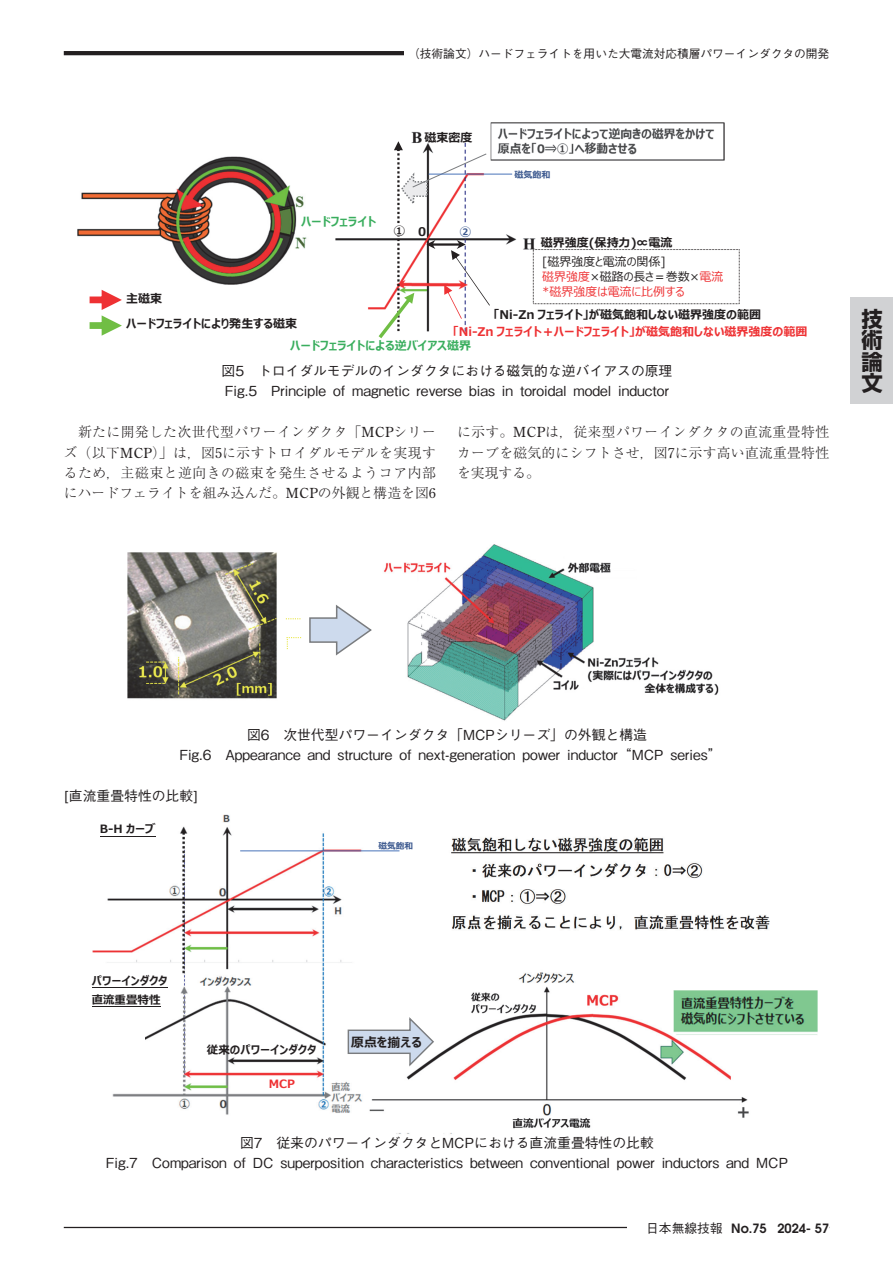
<style>
.page{position:relative;width:893px;height:1263px;background:#fff}
.page>*{position:absolute;margin:0;border:0;box-sizing:border-box;transform-origin:0 0}
.t1{font:700 21.3px/21.3px "Shin Go Pro";color:#231f20;text-align:justify}
.t2{font:500 13.8px/20.2px "Gothic BBB Pro";color:#231f20;text-align:center}
.t3{font:300 13.8px/20.2px "Ryumin Pro";letter-spacing:.02em;color:#231f20;text-align:justify}
.t4{font:700 12.9px "Meiryo UI";color:#231f20}
.t5{font:600 12.75px "ITC Avant Garde Std";color:#231f20}
.t6{font:700 12px/24.9px "Meiryo UI";color:#231f20}
.t7{font:12px/15px "Meiryo UI";color:#231f20}
.t8{font:700 12px "Meiryo UI";color:#ee3133}
.t9{font:700 12px "Meiryo UI";color:#3aae5e}
.t10{font:700 12px "Meiryo UI";color:#3c598f}
.t11{font:500 11.7px "Gothic BBB Pro";color:#231f20}
.t12{font:700 11.4px/18.9px "Meiryo UI";color:#231f20}
.t13{font:700 11.4px "Meiryo UI";color:#ee3133}
.t14{font:700 9px "Meiryo UI";color:#3c598f}
.t15{font:700 8.55px "Meiryo UI";color:#3c598f}
.s1{color:#ee3133}
.s2{font-family:"Century Old Style Std";font-weight:400}
.s3{font-family:"Gothic BBB Pro";font-weight:500}
</style>
<div class="page">
<hr style="left:64px;top:1227px;width:765px;height:1px;background:#231f20">
<hr style="left:64px;top:51px;width:765px;height:4px;background:#231f20">
<div style="left:627px;top:1220px;width:202px;height:15px;background:#fff"></div>
<div style="left:404px;top:45px;width:425px;height:17px;background:#fff"></div>
<div style="left:850px;top:298px;width:43px;height:106px;background:#d1d2d4"></div>
<img style="left:336px;top:122px;width:210px;height:188px">
<img style="left:77px;top:157px;width:230px;height:127px">
<svg style="left:90px;top:290px;width:32px;height:46px"></svg>
<img style="left:542px;top:304px;width:160px;height:3px">
<svg style="left:379px;top:141px;width:111px;height:197px"></svg>
<img style="left:490px;top:123px;width:235px;height:40px">
<hr style="left:429px;top:174px;width:83px;height:1px;background:#4974b9">
<div style="left:533px;top:250px;width:206px;height:54px;background:#fff"></div>
<svg style="left:309px;top:605px;width:63px;height:51px"></svg>
<svg style="left:285px;top:618px;width:15px;height:1px"></svg>
<svg style="left:286px;top:637px;width:15px;height:12px"></svg>
<img style="left:127px;top:552px;width:150px;height:147px">
<img style="left:383px;top:544px;width:336px;height:177px">
<img style="left:93px;top:814px;width:724px;height:320px">
<svg style="left:347px;top:1015px;width:88px;height:53px"></svg>
<hr style="left:100px;top:836px;width:56px;height:1px;background:#231f20">
<div style="left:120px;top:1009px;width:25px;height:48px;background:#fff"></div>
<hr style="left:92px;top:987px;width:76px;height:1px;background:#231f20">
<hr style="left:92px;top:1006px;width:69px;height:1px;background:#231f20">
<hr style="left:240px;top:850px;width:159px;height:1px;background:#4974b9">
<img style="left:673px;top:990px;width:145px;height:44px">
<p class="t11" style="left:408px;top:44px;width:422px">（技術論文）ハードフェライトを用いた大電流対応積層パワーインダクタの開発</p>
<p class="t6" style="left:424px;top:126px;width:49px">磁束密度</p>
<p class="t9" style="left:301px;top:213px;width:76px">ハードフェライト</p>
<p class="t6" style="left:393px;top:219px;width:35px">① 0</p>
<p class="t10" style="left:459px;top:223px;width:13px">②</p>
<p class="t14" style="left:515px;top:168px;width:37px">磁気飽和</p>
<p class="t6" style="left:541px;top:231px;width:133px">磁界強度(保持力)∝電流</p>
<p class="t7" style="left:542px;top:255px;width:183px">[磁界強度と電流の関係]<br><span class="s1">磁界強度</span>×磁路の長さ＝巻数×<span class="s1">電流*磁界強度は電流に比例する</span></p>
<p class="t6" style="left:126px;top:287px;width:172px">主磁束<br>ハードフェライトにより発生する磁束</p>
<p class="t6" style="left:494px;top:303px;width:269px">「Ni-Zn フェライト」が磁気飽和しない磁界強度の範囲</p>
<p class="t8" style="left:453px;top:323px;width:356px">「Ni-Zn フェライト＋ハードフェライト」が磁気飽和しない磁界強度の範囲</p>
<p class="t9" style="left:290px;top:337px;width:182px">ハードフェライトによる逆バイアス磁界</p>
<p class="t2" style="left:222px;top:359px;width:452px;text-align:left">図5　トロイダルモデルのインダクタにおける磁気的な逆バイアスの原理<br>Fig.5　Principle of magnetic reverse bias in toroidal model inductor</p>
<p class="t3" style="left:64px;top:421px;width:374px">　新たに開発した次世代型パワーインダクタ「<span class="s2">MCP</span>シリーズ（以下<span class="s2">MCP</span>）」は，図<span class="s2">5</span>に示すトロイダルモデルを実現するため，主磁束と逆向きの磁束を発生させるようコア内部にハードフェライトを組み込んだ。<span class="s2">MCP</span>の外観と構造を図<span class="s2">6</span></p>
<p class="t3" style="left:457px;top:421px;width:374px">に示す。<span class="s2">MCP</span>は，従来型パワーインダクタの直流重畳特性カーブを磁気的にシフトさせ，図<span class="s2">7</span>に示す高い直流重畳特性を実現する。</p>
<h1 class="t1" style="left:862px;top:306px;width:23px">技術論文</h1>
<p class="t2" style="left:179px;top:722px;width:544px">図6　次世代型パワーインダクタ「MCPシリーズ」の外観と構造<br>Fig.6　Appearance and structure of next-generation power inductor“MCP series”</p>
<p class="t2" style="left:64px;top:784px;width:136px">[直流重畳特性の比較]</p>
<p class="t12" style="left:100px;top:820px;width:57px">B-H カーブ</p>
<p class="t15" style="left:379px;top:839px;width:36px">磁気飽和</p>
<p class="t12" style="left:92px;top:971px;width:77px">パワーインダクタ直流重畳特性</p>
<p class="t12" style="left:207px;top:1041px;width:111px">従来のパワーインダクタ</p>
<p class="t13" style="left:269px;top:1076px;width:28px">MCP</p>
<p class="t4" style="left:351px;top:1034px;width:72px">原点を揃える</p>
<p class="t2" style="left:106px;top:1130px;width:684px">図7　従来のパワーインダクタとMCPにおける直流重畳特性の比較<br>Fig.7　Comparison of DC superposition characteristics between conventional power inductors and MCP</p>
<p class="t5" style="left:646px;top:1219px;width:184px"><span class="s3">日本無線技報</span> No.75 2024- 57</p>
</div>
